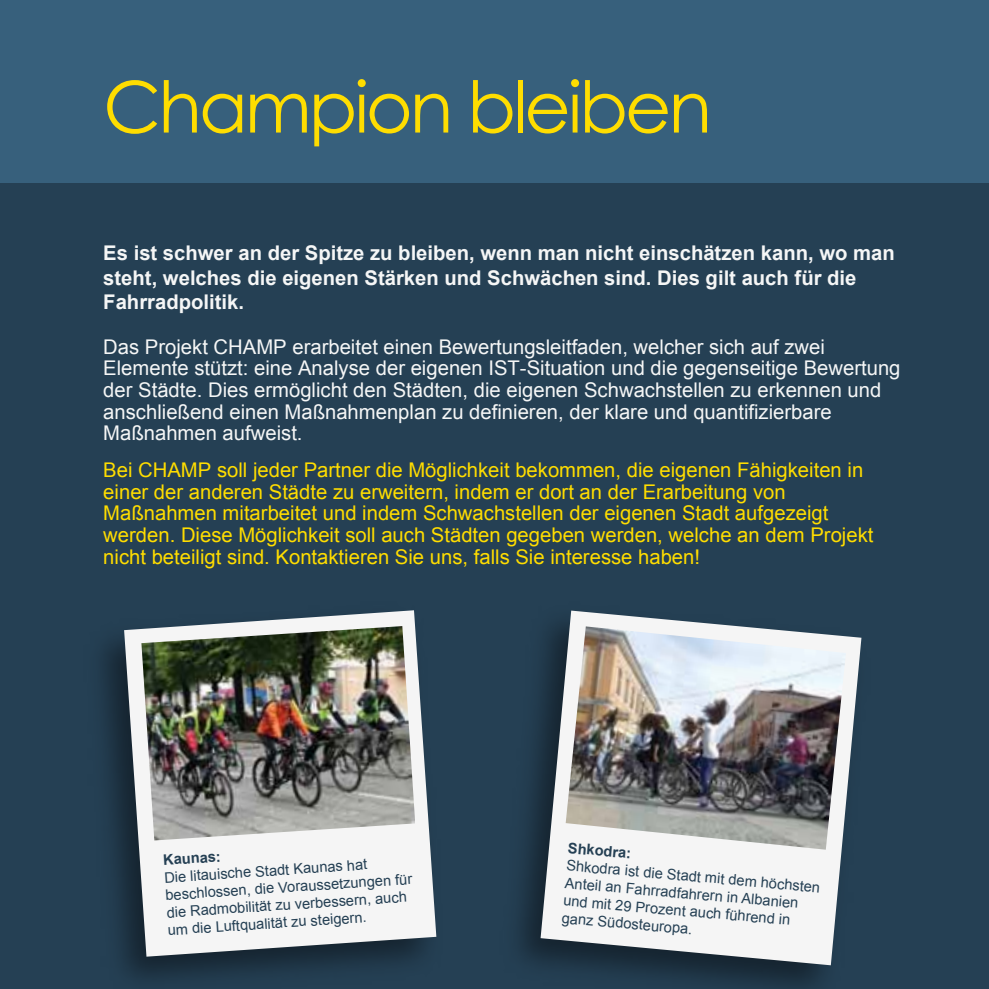
<style>
.page{position:relative;width:989px;height:989px;background:#fff}
.page>*{position:absolute;margin:0;border:0;box-sizing:border-box;transform-origin:0 0}
.t1{font:71.33px "Century Gothic";letter-spacing:-.04em;color:#fd0}
.t2{font:20.25px/21.6px "Arial";color:#fd0}
.t3{font:20.25px/21.6px "Arial";color:#f5f6f6}
.t4{font:700 20.25px/24.3px "Arial";color:#f5f6f6}
.t5{font:14.62px/17.6px "Arial";color:#254054}
.t6{font:700 14.62px "Arial";color:#254054}
</style>
<div class="page">
<div style="left:0;top:182px;width:989px;height:807px;background:#254054"></div>
<div style="left:0;top:0;width:989px;height:182px;background:#37607c"></div>
<img style="left:103px;top:639px;width:334px;height:340px">
<svg style="left:124px;top:610px;width:312px;height:346px;background:#bdc3c7"></svg>
<img style="left:519px;top:637px;width:343px;height:350px">
<svg style="left:540px;top:610px;width:321px;height:355px;fill:#f5f5f5"></svg>
<img style="left:141px;top:626px;width:274px;height:214px">
<img style="left:565px;top:626px;width:281px;height:223px">
<h1 class="t1" style="left:103px;top:63px;width:610px">Champion bleiben</h1>
<p class="t4" style="left:103px;top:241px;width:793px">Es ist schwer an der Spitze zu bleiben, wenn man nicht einschätzen kann, wo man steht, welches die eigenen Stärken und Schwächen sind. Dies gilt auch für die<br>Fahrradpolitik.</p>
<p class="t3" style="left:103px;top:336px;width:798px">Das Projekt CHAMP erarbeitet einen Bewertungsleitfaden, welcher sich auf zwei Elemente stützt: eine Analyse der eigenen IST-Situation und die gegenseitige Bewertung der Städte. Dies ermöglicht den Städten, die eigenen Schwachstellen zu erkennen und anschließend einen Maßnahmenplan zu definieren, der klare und quantifizierbare Maßnahmen aufweist.</p>
<p class="t2" style="left:103px;top:459px;width:771px">Bei CHAMP soll jeder Partner die Möglichkeit bekommen, die eigenen Fähigkeiten in einer der anderen Städte zu erweitern, indem er dort an der Erarbeitung von Maßnahmen mitarbeitet und indem Schwachstellen der eigenen Stadt aufgezeigt werden. Diese Möglichkeit soll auch Städten gegeben werden, welche an dem Projekt nicht beteiligt sind. Kontaktieren Sie uns, falls Sie interesse haben!</p>
<p class="t6" style="left:162px;top:850px;width:59px;rotate:-4deg">Kaunas:</p>
<p class="t5" style="left:163px;top:869px;width:249px;rotate:-4deg">Die litauische Stadt Kaunas hat beschlossen, die Voraussetzungen für die Radmobilität zu verbessern, auch um die Luftqualität zu steigern.</p>
<p class="t6" style="left:569px;top:838px;width:65px;rotate:5deg">Shkodra:</p>
<p class="t5" style="left:567px;top:856px;width:256px;rotate:5deg">Shkodra ist die Stadt mit dem höchsten<br>Anteil an Fahrradfahrern in Albanien und mit 29 Prozent auch führend in ganz Südosteuropa.</p>
</div>
